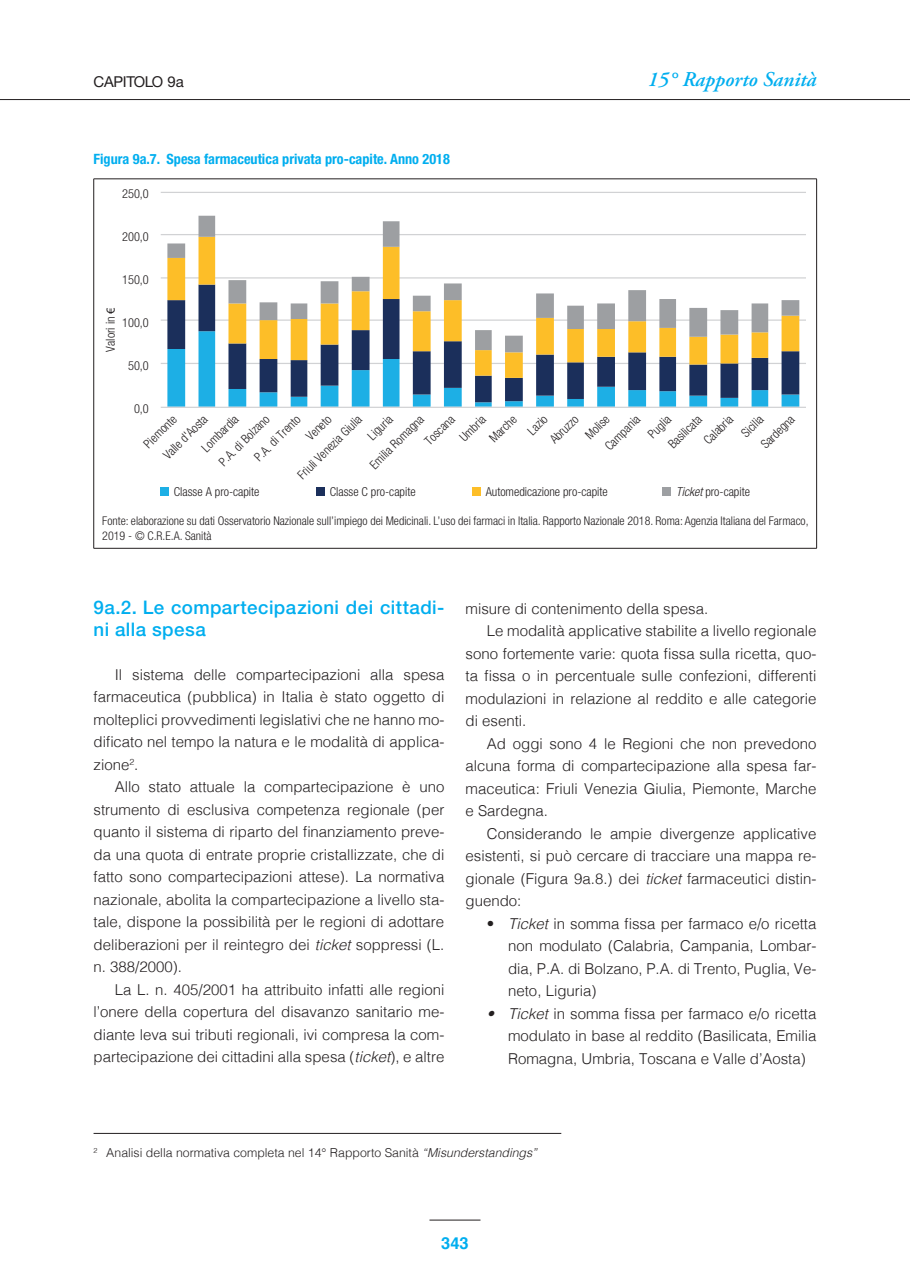
<style>
.page{position:relative;width:910px;height:1280px;background:#fff}
.page>*{position:absolute;margin:0;border:0;box-sizing:border-box;transform-origin:0 0}
.t1{font:italic 600 21px "Adobe Garamond Pro";color:#00aeef}
.t2{font:500 18.75px/22.5px "Helvetica Neue";letter-spacing:.02em;color:#00aeef}
.t3{font:700 16.5px "Helvetica";color:#00aeef}
.t4{font:300 15px/22.5px "Helvetica";color:#231f20;text-align:justify}
.t5{font:15px "Helvetica Neue";letter-spacing:-.025em;color:#231f20}
.t6{font:700 condensed 14.25px "Helvetica Neue";color:#00aeef}
.t7{font:300 condensed 12.45px "Helvetica Neue";color:#231f20}
.t8{font:300 condensed 12.3px "Helvetica Neue";color:#231f20}
.t9{font:300 12.3px "Helvetica";color:#231f20}
.t10{font:300 condensed 12px/14.4px "Helvetica Neue";color:#231f20}
.s1{font-family:"Myriad Pro";font-weight:400;font-stretch:normal}
.s2{font-style:italic}
</style>
<div class="page">
<hr style="left:0;top:99px;width:910px;height:1px;background:#231f20">
<hr style="left:429px;top:1220px;width:51px;height:1px;background:#231f20">
<hr style="left:94px;top:179px;width:723px;height:1px;background:#231f20">
<hr style="left:93px;top:179px;width:1px;height:369px;background:#231f20">
<hr style="left:816px;top:179px;width:1px;height:369px;background:#231f20">
<hr style="left:94px;top:548px;width:723px;height:1px;background:#231f20">
<hr style="left:161px;top:363px;width:645px;height:1px;background:#d1d2d4">
<hr style="left:161px;top:319px;width:645px;height:2px;background:#d1d2d4">
<hr style="left:161px;top:277px;width:645px;height:2px;background:#d1d2d4">
<hr style="left:161px;top:234px;width:645px;height:1px;background:#d1d2d4">
<hr style="left:161px;top:192px;width:645px;height:1px;background:#d1d2d4">
<svg style="left:167px;top:402px;width:632px;height:5px"></svg>
<svg style="left:167px;top:378px;width:632px;height:24px"></svg>
<svg style="left:167px;top:352px;width:632px;height:26px"></svg>
<svg style="left:167px;top:216px;width:632px;height:136px"></svg>
<hr style="left:161px;top:407px;width:645px;height:1px;background:#d1d2d4">
<div style="left:160px;top:487px;width:9px;height:9px;background:#1dafe5"></div>
<div style="left:316px;top:487px;width:9px;height:9px;background:#1b2f5b"></div>
<div style="left:472px;top:487px;width:9px;height:9px;background:#fdbe28"></div>
<div style="left:663px;top:487px;width:8px;height:9px;background:#9d9fa2"></div>
<hr style="left:94px;top:1133px;width:467px;height:1px;background:#231f20">
<p class="t5" style="left:94px;top:73px;width:92px">CAPITOLO 9a</p>
<h1 class="t1" style="left:647px;top:67px;width:170px">15° Rapporto Sanità</h1>
<p class="t6" style="left:94px;top:150px;width:358px">Figura 9a.7. Spesa farmaceutica privata pro-capite. Anno 2018</p>
<p class="t7" style="left:122px;top:186px;width:28px">250,0</p>
<p class="t7" style="left:122px;top:229px;width:28px">200,0</p>
<p class="t7" style="left:122px;top:272px;width:28px">150,0</p>
<p class="t7" style="left:103px;top:352px;width:46px;rotate:-90deg">Valori in <span class="s1">€</span></p>
<p class="t7" style="left:122px;top:315px;width:28px">100,0</p>
<p class="t7" style="left:128px;top:359px;width:22px">50,0</p>
<p class="t7" style="left:134px;top:401px;width:16px">0,0</p>
<p class="t8" style="left:367px;top:462px;width:72px;rotate:-45deg">Emilia Romagna</p>
<p class="t8" style="left:422px;top:438px;width:38px;rotate:-45deg">Toscana</p>
<p class="t8" style="left:457px;top:434px;width:33px;rotate:-45deg">Umbria</p>
<p class="t8" style="left:486px;top:435px;width:35px;rotate:-45deg">Marche</p>
<p class="t8" style="left:547px;top:436px;width:36px;rotate:-45deg">Abruzzo</p>
<p class="t8" style="left:582px;top:432px;width:30px;rotate:-45deg">Molise</p>
<p class="t8" style="left:295px;top:472px;width:86px;rotate:-45deg">Friuli Venezia Giulia</p>
<p class="t8" style="left:365px;top:433px;width:31px;rotate:-45deg">Liguria</p>
<p class="t8" style="left:602px;top:443px;width:45px;rotate:-45deg">Campania</p>
<p class="t8" style="left:645px;top:431px;width:28px;rotate:-45deg">Puglia</p>
<p class="t8" style="left:665px;top:441px;width:43px;rotate:-45deg">Basilicata</p>
<p class="t8" style="left:701px;top:437px;width:37px;rotate:-45deg">Calabria</p>
<p class="t8" style="left:738px;top:430px;width:27px;rotate:-45deg">Sicilia</p>
<p class="t8" style="left:758px;top:441px;width:43px;rotate:-45deg">Sardegna</p>
<p class="t8" style="left:160px;top:452px;width:58px;rotate:-45deg">Valle d'Aosta</p>
<p class="t8" style="left:199px;top:445px;width:48px;rotate:-45deg">Lombardia</p>
<p class="t8" style="left:251px;top:454px;width:61px;rotate:-45deg">P.A. di Trento</p>
<p class="t8" style="left:303px;top:433px;width:32px;rotate:-45deg">Veneto</p>
<p class="t8" style="left:216px;top:458px;width:67px;rotate:-45deg">P.A. di Bolzano</p>
<p class="t8" style="left:525px;top:428px;width:24px;rotate:-45deg">Lazio</p>
<p class="t8" style="left:141px;top:441px;width:42px;rotate:-45deg">Piemonte</p>
<p class="t7" style="left:174px;top:484px;width:87px">Classe A pro-capite</p>
<p class="t7" style="left:330px;top:484px;width:87px">Classe C pro-capite</p>
<p class="t7" style="left:486px;top:484px;width:124px">Automedicazione pro-capite</p>
<p class="t7" style="left:676px;top:484px;width:75px"><span class="s2">Ticket</span> pro-capite</p>
<p class="t10" style="left:102px;top:514px;width:708px">Fonte: elaborazione su dati Osservatorio Nazionale sull’impiego dei Medicinali. L’uso dei farmaci in Italia. Rapporto Nazionale 2018. Roma: Agenzia Italiana del Farmaco,<br>2019 - © C.R.E.A. Sanità</p>
<p class="t2" style="left:94px;top:595px;width:352px">9a.2. Le compartecipazioni dei cittadi&shy;ni alla spesa</p>
<p class="t4" style="left:94px;top:662px;width:352px;text-indent:21px">Il sistema delle compartecipazioni alla spesa farmaceutica (pubblica) in Italia è stato oggetto di molteplici provvedimenti legislativi che ne hanno mo&shy;dificato nel tempo la natura e le modalità di applica&shy;zione<sup>2</sup>.</p>
<p class="t4" style="left:94px;top:775px;width:352px;text-indent:21px">Allo stato attuale la compartecipazione è uno strumento di esclusiva competenza regionale (per quanto il sistema di riparto del finanziamento preve&shy;da una quota di entrate proprie cristallizzate, che di fatto sono compartecipazioni attese). La normativa nazionale, abolita la compartecipazione a livello sta&shy;tale, dispone la possibilità per le regioni di adottare deliberazioni per il reintegro dei <span class="s2">ticket</span> soppressi (L. n. 388/2000).</p>
<p class="t4" style="left:94px;top:977px;width:352px;text-indent:21px">La L. n. 405/2001 ha attribuito infatti alle regioni l’onere della copertura del disavanzo sanitario me&shy;diante leva sui tributi regionali, ivi compresa la com&shy;partecipazione dei cittadini alla spesa (<span class="s2">ticket</span>), e altre</p>
<p class="t4" style="left:466px;top:596px;width:244px">misure di contenimento della spesa.</p>
<p class="t4" style="left:487px;top:618px;width:331px">Le modalità applicative stabilite a livello regionale</p>
<p class="t4" style="left:466px;top:641px;width:352px">sono fortemente varie: quota fissa sulla ricetta, quo-</p>
<p class="t4" style="left:466px;top:663px;width:352px">ta fissa o in percentuale sulle confezioni, differenti</p>
<p class="t4" style="left:466px;top:686px;width:352px">modulazioni in relazione al reddito e alle categorie</p>
<p class="t4" style="left:466px;top:708px;width:62px">di esenti.</p>
<p class="t4" style="left:487px;top:731px;width:331px">Ad oggi sono 4 le Regioni che non prevedono</p>
<p class="t4" style="left:466px;top:753px;width:352px">alcuna forma di compartecipazione alla spesa far-</p>
<p class="t4" style="left:466px;top:776px;width:352px">maceutica: Friuli Venezia Giulia, Piemonte, Marche</p>
<p class="t4" style="left:466px;top:798px;width:84px">e Sardegna.</p>
<p class="t4" style="left:487px;top:821px;width:331px">Considerando le ampie divergenze applicative</p>
<p class="t4" style="left:466px;top:843px;width:352px">esistenti, si può cercare di tracciare una mappa re-</p>
<p class="t4" style="left:466px;top:866px;width:352px">gionale (Figura 9a.8.) dei <span class="s2">ticket</span> farmaceutici distin-</p>
<p class="t4" style="left:466px;top:888px;width:57px">guendo:</p>
<p class="t4" style="left:508px;top:911px;width:310px;text-indent:-21px">• <span class="s2">Ticket</span> in somma fissa per farmaco e/o ricetta non modulato (Calabria, Campania, Lombar&shy;dia, P.A. di Bolzano, P.A. di Trento, Puglia, Ve&shy;neto, Liguria)</p>
<p class="t4" style="left:508px;top:1001px;width:310px;text-indent:-21px"><span class="s2">• Ticket</span> in somma fissa per farmaco e/o ricetta modulato in base al reddito (Basilicata, Emilia Romagna, Umbria, Toscana e Valle d’Aosta)</p>
<p class="t9" style="left:94px;top:1142px;width:445px"><sup>2</sup> Analisi della normativa completa nel 14° Rapporto Sanità <span class="s2">“Misunderstandings”</span></p>
<p class="t3" style="left:441px;top:1229px;width:29px">343</p>
</div>
